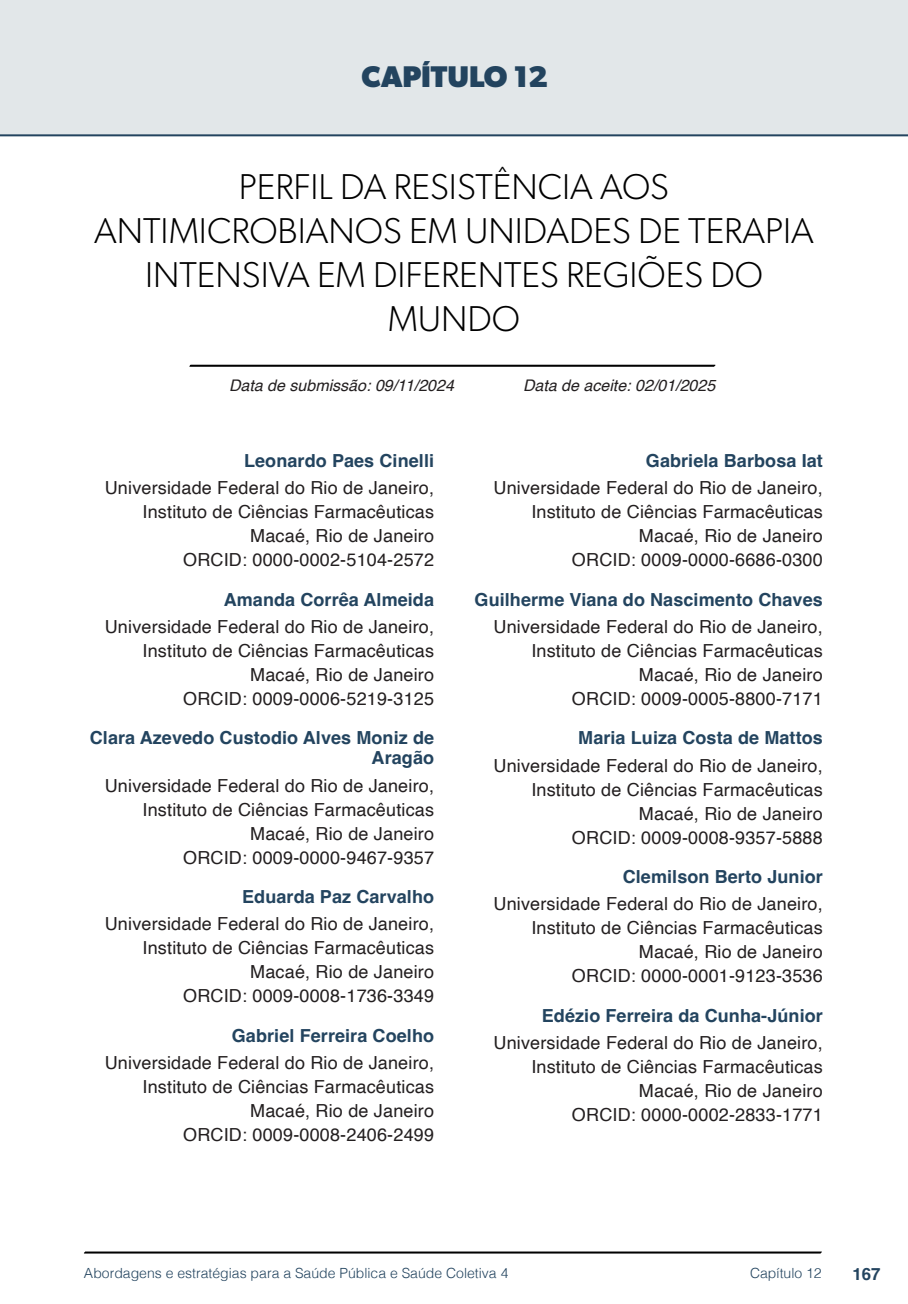
<style>
.page{position:relative;width:908px;height:1304px;background:#fff}
.page>*{position:absolute;margin:0;border:0;box-sizing:border-box;transform-origin:0 0}
.nome_artigos{font:300 36px/44px "Gibson";color:#000;text-align:center}
.capítulos{font:700 30px "Gibson";color:#23445f}
.info_autores{font:18px/24px "Helvetica";letter-spacing:.01em;color:#231f20;text-align:right}
.nome_autores{font:700 18px/20px "Helvetica";letter-spacing:.005em;color:#23445f;text-align:right}
.t1{font:700 16.8px "Helvetica";color:#23445f}
.data{font:italic 16px "Helvetica";color:#231f20}
.t2{font:300 14px "Helvetica";color:#23445f}
</style>
<div class="page">
<svg style="left:84px;top:1251px;width:737px;height:3px;background:#515151"></svg>
<div style="left:0;top:0;width:907px;height:136px;background:#e2e7e9"></div>
<div style="left:44px;top:72px;width:68px;height:61px;background:#e2e7e9"></div>
<svg style="left:189px;top:364px;width:526px;height:3px;background:#4f4f4f"></svg>
<p class="capítulos" style="left:361px;top:58px;width:188px">CAPÍTULO 12</p>
<p class="nome_artigos" style="left:94px;top:164px;width:721px">PERFIL DA RESISTÊNCIA AOS<br>ANTIMICROBIANOS EM UNIDADES DE TERAPIA<br>INTENSIVA EM DIFERENTES REGIÕES DO<br>MUNDO</p>
<p class="data" style="left:229px;top:373px;width:226px">Data de submissão: 09/11/2024</p>
<p class="data" style="left:523px;top:373px;width:194px">Data de aceite: 02/01/2025</p>
<p class="nome_autores" style="left:244px;top:453px;width:191px">Leonardo Paes Cinelli</p>
<p class="info_autores" style="left:105px;top:477px;width:330px">Universidade Federal do Rio de Janeiro,<br>Instituto de Ciências Farmacêuticas</p>
<p class="info_autores" style="left:250px;top:525px;width:185px">Macaé, Rio de Janeiro</p>
<p class="info_autores" style="left:183px;top:549px;width:252px">ORCID: 0000-0002-5104-2572</p>
<p class="nome_autores" style="left:223px;top:591px;width:212px">Amanda Corrêa Almeida</p>
<p class="info_autores" style="left:105px;top:615px;width:330px">Universidade Federal do Rio de Janeiro,<br>Instituto de Ciências Farmacêuticas</p>
<p class="info_autores" style="left:250px;top:663px;width:185px">Macaé, Rio de Janeiro</p>
<p class="info_autores" style="left:183px;top:687px;width:252px">ORCID: 0009-0006-5219-3125</p>
<p class="nome_autores" style="left:90px;top:730px;width:345px">Clara Azevedo Custodio Alves Moniz de<br>Aragão</p>
<p class="info_autores" style="left:105px;top:774px;width:330px">Universidade Federal do Rio de Janeiro,<br>Instituto de Ciências Farmacêuticas</p>
<p class="info_autores" style="left:250px;top:822px;width:185px">Macaé, Rio de Janeiro</p>
<p class="info_autores" style="left:183px;top:846px;width:252px">ORCID: 0009-0000-9467-9357</p>
<p class="nome_autores" style="left:242px;top:889px;width:193px">Eduarda Paz Carvalho</p>
<p class="info_autores" style="left:105px;top:913px;width:330px">Universidade Federal do Rio de Janeiro,<br>Instituto de Ciências Farmacêuticas</p>
<p class="info_autores" style="left:250px;top:961px;width:185px">Macaé, Rio de Janeiro</p>
<p class="info_autores" style="left:183px;top:985px;width:252px">ORCID: 0009-0008-1736-3349</p>
<p class="nome_autores" style="left:232px;top:1027px;width:204px">Gabriel Ferreira Coelho</p>
<p class="info_autores" style="left:105px;top:1051px;width:330px">Universidade Federal do Rio de Janeiro,<br>Instituto de Ciências Farmacêuticas</p>
<p class="info_autores" style="left:250px;top:1099px;width:185px">Macaé, Rio de Janeiro</p>
<p class="info_autores" style="left:183px;top:1123px;width:252px">ORCID: 0009-0008-2406-2499</p>
<p class="nome_autores" style="left:645px;top:453px;width:178px">Gabriela Barbosa Iat</p>
<p class="info_autores" style="left:493px;top:477px;width:330px">Universidade Federal do Rio de Janeiro,<br>Instituto de Ciências Farmacêuticas</p>
<p class="info_autores" style="left:638px;top:525px;width:185px">Macaé, Rio de Janeiro</p>
<p class="info_autores" style="left:571px;top:549px;width:252px">ORCID: 0009-0000-6686-0300</p>
<p class="nome_autores" style="left:474px;top:591px;width:349px">Guilherme Viana do Nascimento Chaves</p>
<p class="info_autores" style="left:493px;top:615px;width:330px">Universidade Federal do Rio de Janeiro,<br>Instituto de Ciências Farmacêuticas</p>
<p class="info_autores" style="left:638px;top:663px;width:185px">Macaé, Rio de Janeiro</p>
<p class="info_autores" style="left:571px;top:687px;width:252px">ORCID: 0009-0005-8800-7171</p>
<p class="nome_autores" style="left:578px;top:730px;width:246px">Maria Luiza Costa de Mattos</p>
<p class="info_autores" style="left:493px;top:754px;width:330px">Universidade Federal do Rio de Janeiro,<br>Instituto de Ciências Farmacêuticas</p>
<p class="info_autores" style="left:638px;top:802px;width:185px">Macaé, Rio de Janeiro</p>
<p class="info_autores" style="left:571px;top:826px;width:252px">ORCID: 0009-0008-9357-5888</p>
<p class="nome_autores" style="left:622px;top:869px;width:201px">Clemilson Berto Junior</p>
<p class="info_autores" style="left:493px;top:893px;width:330px">Universidade Federal do Rio de Janeiro,<br>Instituto de Ciências Farmacêuticas</p>
<p class="info_autores" style="left:638px;top:941px;width:185px">Macaé, Rio de Janeiro</p>
<p class="info_autores" style="left:571px;top:965px;width:252px">ORCID: 0000-0001-9123-3536</p>
<p class="nome_autores" style="left:541px;top:1007px;width:282px">Edézio Ferreira da Cunha-Júnior</p>
<p class="info_autores" style="left:493px;top:1031px;width:330px">Universidade Federal do Rio de Janeiro,<br>Instituto de Ciências Farmacêuticas</p>
<p class="info_autores" style="left:638px;top:1079px;width:185px">Macaé, Rio de Janeiro</p>
<p class="info_autores" style="left:571px;top:1103px;width:252px">ORCID: 0000-0002-2833-1771</p>
<p class="t2" style="left:84px;top:1261px;width:426px">Abordagens e estratégias para a Saúde Pública e Saúde Coletiva 4</p>
<p class="t2" style="left:749px;top:1261px;width:73px">Capítulo 12</p>
<p class="t1" style="left:851px;top:1264px;width:30px">167</p>
</div>
